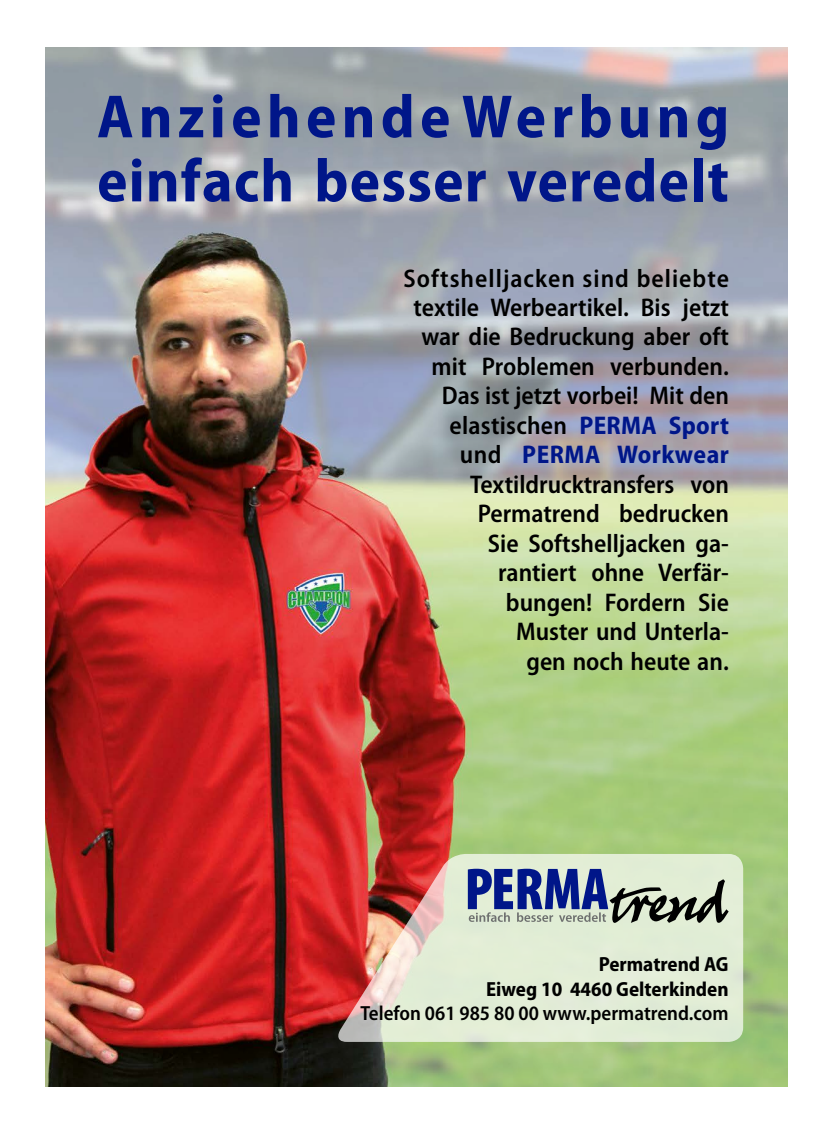
<style>
.page{position:relative;width:833px;height:1134px;background:#fff}
.page>*{position:absolute;margin:0;border:0;box-sizing:border-box;transform-origin:0 0}
.t1{font:700 semi-condensed 61.5px/64.1px "Myriad Pro";letter-spacing:.02em;color:#001689}
.t2{font:600 semi-condensed 25.62px/29.5px "Myriad Pro";color:#000;text-align:right}
.t3{font:700 semi-condensed 20.5px/24.6px "Myriad Pro";color:#000;text-align:right}
.t4{font:600 semi-condensed 20.5px "Myriad Pro";color:#000}
.s1{font-weight:700;color:#001689}
</style>
<div class="page">
<img style="left:46px;top:48px;width:741px;height:1038px">
<svg style="left:336px;top:854px;width:407px;height:188px;fill:#e2edd5"></svg>
<svg style="left:468px;top:869px;width:260px;height:54px"></svg>
<h1 class="t1" style="left:97px;top:83px;width:633px">Anziehende Werbung einfach besser veredelt</h1>
<p class="t2" style="left:403px;top:264px;width:327px">Softshelljacken sind beliebte textile Werbeartikel. Bis jetzt war die Bedruckung aber oft mit Problemen verbunden.<br>Das ist jetzt vorbei! Mit den elastischen <span class="s1">PERMA Sport </span>und <span class="s1">PERMA Workwear<br></span>Textildrucktransfers von<br>Permatrend bedrucken<br>Sie Softshelljacken ga&shy;rantiert ohne Verfär-<br>bungen! Fordern Sie<br>Muster und Unterla-<br>gen noch heute an.</p>
<p class="t3" style="left:486px;top:951px;width:244px">Permatrend AG<br>Eiweg 10 4460 Gelterkinden</p>
<p class="t4" style="left:360px;top:1002px;width:370px">Telefon 061 985 80 00 www.permatrend.com</p>
</div>
